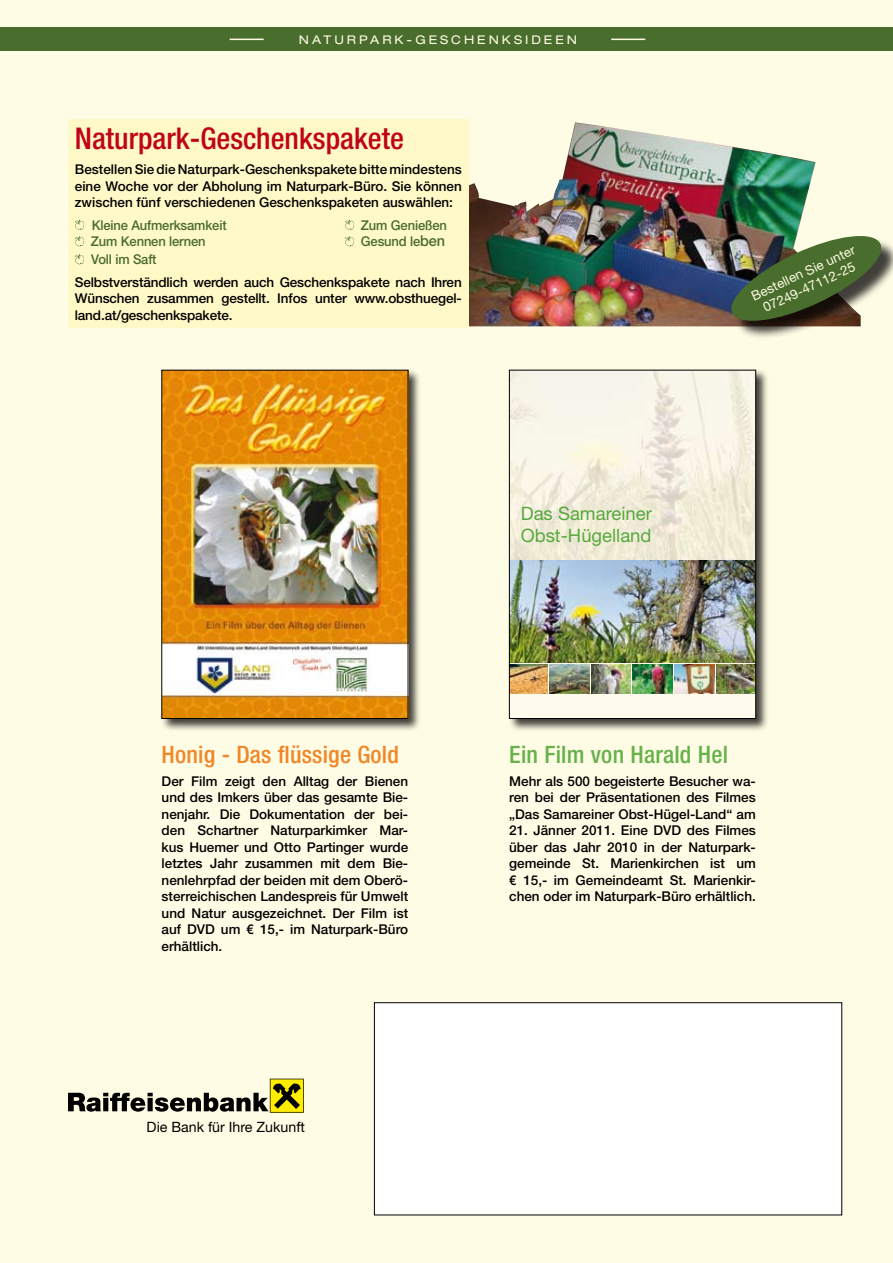
<style>
.page{position:relative;width:893px;height:1263px;background:#fffce5}
.page>*{position:absolute;margin:0;border:0;box-sizing:border-box;transform-origin:0 0}
.t1{font:500 condensed 30px "Helvetica Neue";color:#c00418}
.t2{font:500 condensed 24px "Helvetica Neue";letter-spacing:.01em;color:#f08728}
.t3{font:500 condensed 24px "Helvetica Neue";letter-spacing:.01em;color:#67b24b}
.t4{font:18.45px/22.2px "Helvetica Neue LT Std";color:#57a83e}
.t5{font:14.25px "Helvetica Neue";color:#000}
.t6{font:500 13.5px/16.5px "Helvetica Neue";color:#000;text-align:justify}
.t7{font:500 13.5px "Helvetica Neue";letter-spacing:-.01em;color:#496d2c;scale:.96 1}
.t8{font:13.2px/15.6px "Helvetica Neue";color:#fffce5;text-align:center}
.t9{font:expanded 12px "Helvetica Neue";letter-spacing:.25em;color:#fffce5}
.s1{font-size:15px}
</style>
<div class="page">
<div style="left:0;top:28px;width:893px;height:23px;background:#496d2c"></div>
<hr style="left:230px;top:39px;width:34px;height:1px;background:#fffce5">
<hr style="left:611px;top:39px;width:34px;height:1px;background:#fffce5">
<svg style="left:68px;top:1079px;width:236px;height:33px"></svg>
<div style="left:374px;top:1003px;width:468px;height:212px;background:#fff"></div>
<div style="left:374px;top:1002px;width:468px;height:213px;border:1px solid #000"></div>
<img style="left:469px;top:122px;width:347px;height:204px">
<div style="left:68px;top:119px;width:401px;height:208px;background:#fff9c7"></div>
<svg style="left:75px;top:220px;width:9px;height:10px"></svg>
<svg style="left:345px;top:220px;width:9px;height:10px"></svg>
<svg style="left:75px;top:236px;width:9px;height:11px"></svg>
<svg style="left:345px;top:236px;width:9px;height:11px"></svg>
<svg style="left:75px;top:254px;width:9px;height:11px"></svg>
<div style="left:733px;top:238px;width:160px;height:141px;background:#000;opacity:.75"></div>
<img style="left:726px;top:230px;width:161px;height:97px">
<div style="left:508px;top:369px;width:267px;height:369px;background:#000;opacity:.75"></div>
<div style="left:509px;top:572px;width:247px;height:146px;background:#fffbec"></div>
<img style="left:511px;top:372px;width:243px;height:188px">
<img style="left:511px;top:560px;width:243px;height:103px">
<img style="left:716px;top:664px;width:38px;height:29px">
<img style="left:675px;top:664px;width:39px;height:29px">
<img style="left:633px;top:664px;width:40px;height:29px">
<img style="left:591px;top:664px;width:40px;height:29px">
<img style="left:549px;top:664px;width:40px;height:29px">
<img style="left:511px;top:664px;width:36px;height:29px">
<div style="left:509px;top:370px;width:247px;height:349px;border:1px solid #000"></div>
<div style="left:160px;top:369px;width:268px;height:369px;background:#000;opacity:.75"></div>
<img style="left:164px;top:372px;width:242px;height:345px">
<p class="t9" style="left:299px;top:32px;width:12px">NAT</p>
<p class="t9" style="left:334px;top:32px;width:201px">URPAR K-GE SCHE NKSIDEE</p>
<p class="t9" style="left:567px;top:32px;width:12px">N</p>
<h1 class="t1" style="left:75px;top:121px;width:331px">Naturpark-Geschenkspakete</h1>
<p class="t6" style="left:75px;top:161px;width:388px">Bestellen Sie die Naturpark-Geschenkspakete bitte mindestens eine Woche vor der Abholung im Naturpark-Büro. Sie können zwischen fünf verschiedenen Geschenkspaketen auswählen:</p>
<p class="t7" style="left:92px;top:217px;width:142px">Kleine Aufmerksamkeit</p>
<p class="t7" style="left:361px;top:217px;width:91px">Zum Genießen</p>
<p class="t7" style="left:91px;top:234px;width:121px">Zum Kennen lernen</p>
<p class="t7" style="left:361px;top:234px;width:89px">Gesund le<span class="s1">ben</span></p>
<p class="t7" style="left:91px;top:252px;width:70px">Voll im Saft</p>
<p class="t6" style="left:75px;top:274px;width:388px">Selbstverständlich werden auch Geschenkspakete nach Ihren Wünschen zusammen gestellt. Infos unter www.obsthuegel&shy;land.at/geschenkspakete.</p>
<h3 class="t4" style="left:521px;top:502px;width:133px">Das Samareiner<br>Obst-Hügelland</h3>
<p class="t8" style="left:749px;top:289px;width:114px;rotate:-25deg">Bestellen Sie unter<br>07249-47112-25</p>
<h2 class="t2" style="left:162px;top:740px;width:239px">Honig - Das flüssige Gold</h2>
<p class="t6" style="left:162px;top:772px;width:248px">Der Film zeigt den Alltag der Bienen und des Imkers über das gesamte Bie&shy;nenjahr. Die Dokumentation der bei&shy;den Schartner Naturparkimker Mar&shy;kus Huemer und Otto Partinger wurde letztes Jahr zusammen mit dem Bie&shy;nenlehrpfad der beiden mit dem Oberö&shy;sterreichischen Landespreis für Umwelt und Natur ausgezeichnet. Der Film ist auf DVD um € 15,- im Naturpark-Büro erhältlich.</p>
<p class="t5" style="left:147px;top:1118px;width:160px">Die Bank für Ihre Zukunft</p>
<h2 class="t3" style="left:509px;top:740px;width:220px">Ein Film von Harald Hel</h2>
<p class="t6" style="left:509px;top:772px;width:248px">Mehr als 500 begeisterte Besucher wa&shy;ren bei der Präsentationen des Filmes „Das Samareiner Obst-Hügel-Land“ am</p>
<p class="t6" style="left:509px;top:822px;width:248px">21. Jänner 2011. Eine DVD des Filmes über das Jahr 2010 in der Naturpark&shy;gemeinde St. Marienkirchen ist um € 15,- im Gemeindeamt St. Marienkir&shy;chen oder im Naturpark-Büro erhältlich.</p>
</div>
